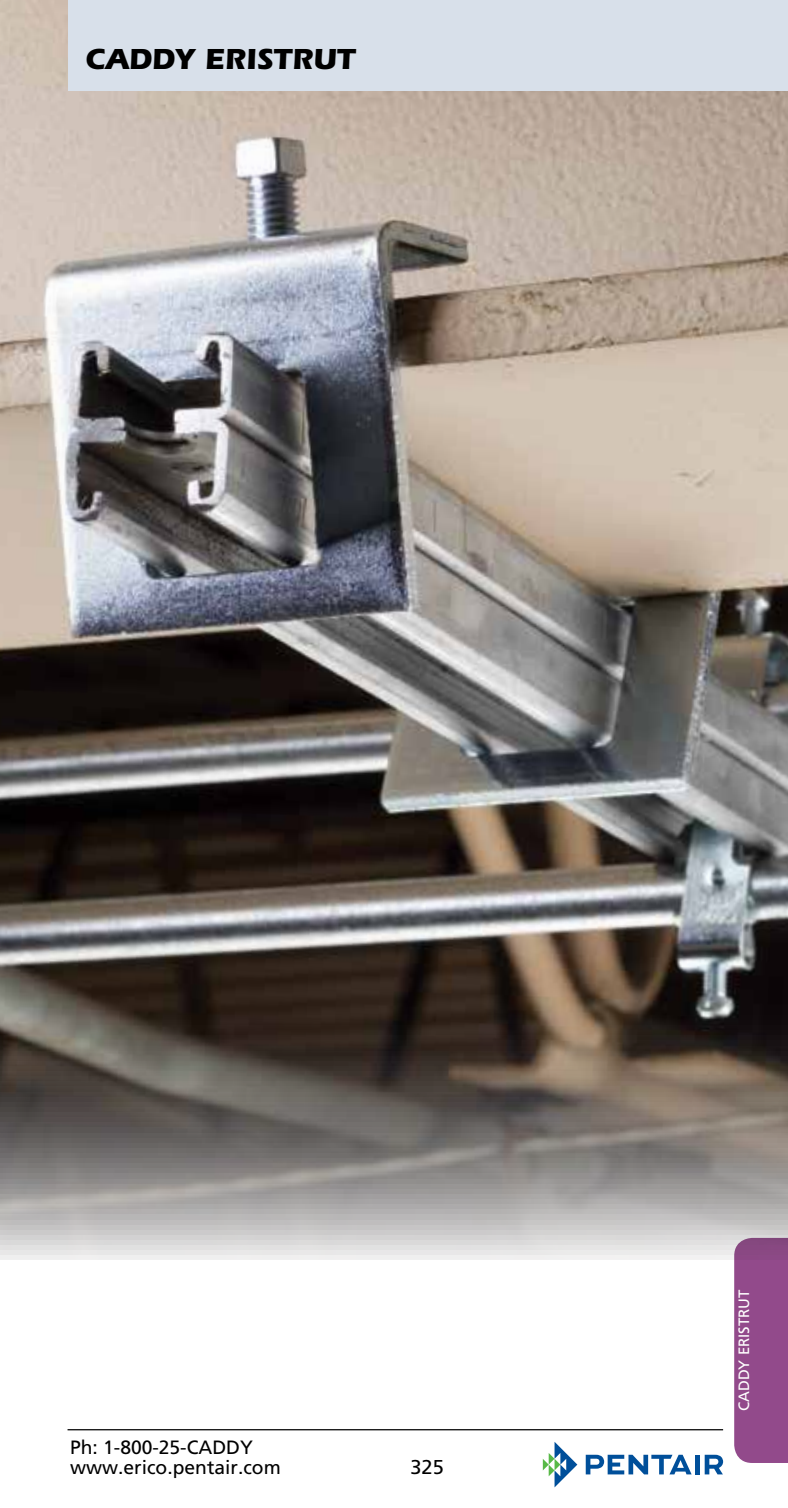
<style>
.page{position:relative;width:788px;height:1508px;background:#fff}
.page>*{position:absolute;margin:0;border:0;box-sizing:border-box;transform-origin:0 0}
.t1{font:700 30px "ITC Eras Std";color:#000}
.t2{font:20px "Frutiger LT Std";color:#000}
.t3{font:19.25px/20px "Frutiger LT Std";color:#000}
.t4{font:15px "Frutiger LT Std";color:#fff}
</style>
<div class="page">
<div style="left:734px;top:1260px;width:54px;height:203px;background:#924a8b"></div>
<hr style="left:68px;top:1429px;width:655px;height:1px;background:#000">
<svg style="left:585px;top:1454px;width:106px;height:20px"></svg>
<div style="left:694px;top:1454px;width:5px;height:20px;background:#004f9a"></div>
<svg style="left:704px;top:1454px;width:19px;height:20px"></svg>
<svg style="left:542px;top:1442px;width:35px;height:45px"></svg>
<img style="left:0;top:0;width:788px;height:1260px">
<div style="left:68px;top:0;width:720px;height:90px;background:#d8e0ea"></div>
<h1 class="t1" style="left:85px;top:24px;width:271px">CADDY ERISTRUT</h1>
<h1 class="t1" style="left:85px;top:42px;width:271px">CADDY ERISTRUT</h1>
<p class="t3" style="left:70px;top:1437px;width:212px">Ph: 1-800-25-CADDY www.erico.pentair.com</p>
<p class="t2" style="left:410px;top:1454px;width:35px">325</p>
<p class="t4" style="left:735px;top:1411px;width:123px;rotate:-90deg">CADDY ERISTRUT</p>
</div>
